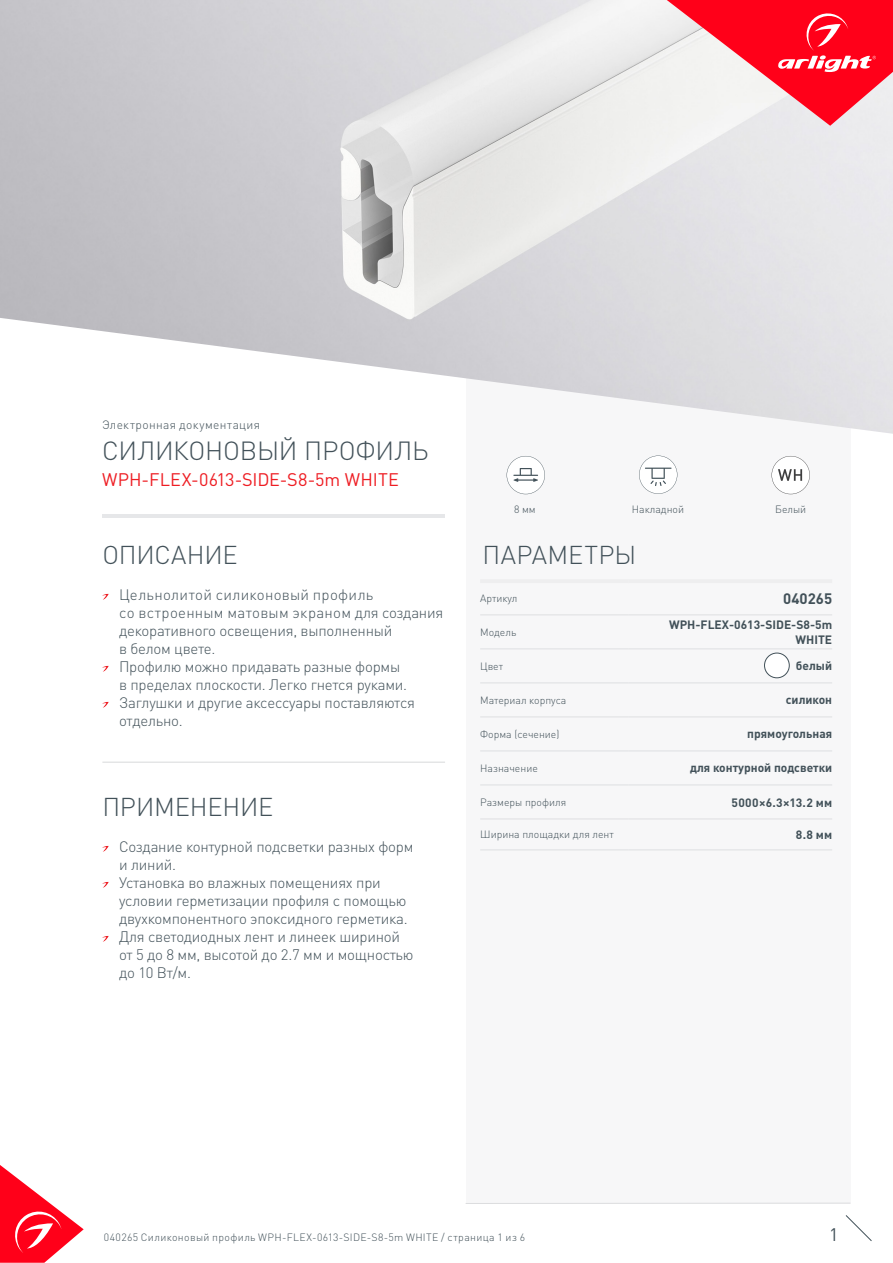
<style>
.page{position:relative;width:893px;height:1263px;background:#fff}
.page>*{position:absolute;margin:0;border:0;box-sizing:border-box;transform-origin:0 0}
.t1{font:300 25.95px "DIN Pro";letter-spacing:-.01em;color:#425159}
.t2{font:300 25.5px "DIN Pro";letter-spacing:-.005em;color:#425159}
.t3{font:300 25.5px "DIN Pro";letter-spacing:.015em;color:#425159}
.t4{font:18px "DIN Pro";letter-spacing:.005em;color:#ee1d23}
.t5{font:18px "DIN Pro";color:#425159}
.t6{font:300 15px/18px "DIN Pro";letter-spacing:-.015em;color:#425159}
.t7{font:300 15px/18px "DIN Pro";letter-spacing:.01em;color:#425159}
.t8{font:700 15px "DIN Pro";color:#425159}
.t9{font:700 12px/14.4px "DIN Pro";color:#425159;text-align:right}
.t10{font:300 12px "DIN Pro";letter-spacing:.03em;color:#425159}
.t11{font:300 10.5px "DIN Pro";color:#425159}
.t12{font:300 10.5px "DIN Pro";letter-spacing:.035em;color:#425159}
</style>
<div class="page">
<svg style="left:0;top:1165px;width:84px;height:98px"></svg>
<svg style="left:845px;top:1215px;width:27px;height:26px"></svg>
<div style="left:466px;top:257px;width:384px;height:946px;background:#f7f7f8"></div>
<img style="left:0;top:0;width:893px;height:434px">
<hr style="left:480px;top:579px;width:148px;height:4px;background:#eeeeef">
<hr style="left:628px;top:579px;width:204px;height:4px;background:#eeeeef">
<hr style="left:480px;top:614px;width:148px;height:1px;background:#e6e7e9">
<hr style="left:628px;top:614px;width:204px;height:1px;background:#e6e7e9">
<hr style="left:480px;top:648px;width:148px;height:2px;background:#e6e7e9">
<hr style="left:628px;top:648px;width:204px;height:2px;background:#e6e7e9">
<hr style="left:480px;top:682px;width:148px;height:2px;background:#e6e7e9">
<hr style="left:628px;top:682px;width:204px;height:2px;background:#e6e7e9">
<hr style="left:480px;top:716px;width:148px;height:2px;background:#e6e7e9">
<hr style="left:628px;top:716px;width:204px;height:2px;background:#e6e7e9">
<hr style="left:480px;top:750px;width:148px;height:2px;background:#e6e7e9">
<hr style="left:628px;top:750px;width:204px;height:2px;background:#e6e7e9">
<hr style="left:480px;top:784px;width:148px;height:2px;background:#e6e7e9">
<hr style="left:628px;top:784px;width:204px;height:2px;background:#e6e7e9">
<hr style="left:480px;top:818px;width:148px;height:2px;background:#e6e7e9">
<hr style="left:628px;top:818px;width:204px;height:2px;background:#e6e7e9">
<hr style="left:480px;top:849px;width:148px;height:2px;background:#e6e7e9">
<hr style="left:628px;top:849px;width:204px;height:2px;background:#e6e7e9">
<hr style="left:466px;top:1203px;width:384px;height:1px;background:#dcdddf">
<svg style="left:667px;top:0;width:226px;height:126px"></svg>
<svg style="left:507px;top:456px;width:38px;height:38px"></svg>
<svg style="left:639px;top:456px;width:38px;height:38px"></svg>
<hr style="left:102px;top:515px;width:342px;height:3px;background:#e6e7e9">
<svg style="left:772px;top:456px;width:38px;height:38px"></svg>
<div style="left:764px;top:653px;width:25px;height:25px;background:#fff;border-radius:50%"></div>
<div style="left:764px;top:653px;width:26px;height:25px;border:1px solid #425159;border-radius:50%"></div>
<svg style="left:102px;top:846px;width:7px;height:6px"></svg>
<svg style="left:102px;top:882px;width:7px;height:6px"></svg>
<svg style="left:102px;top:936px;width:7px;height:6px"></svg>
<hr style="left:102px;top:762px;width:343px;height:1px;background:#dcdddf">
<svg style="left:102px;top:594px;width:7px;height:6px"></svg>
<svg style="left:102px;top:666px;width:7px;height:6px"></svg>
<svg style="left:102px;top:702px;width:7px;height:6px"></svg>
<p class="t10" style="left:102px;top:417px;width:160px">Электронная документация</p>
<p class="t1" style="left:102px;top:433px;width:328px">СИЛИКОНОВЫЙ ПРОФИЛЬ</p>
<p class="t4" style="left:102px;top:467px;width:298px">WPH-FLEX-0613-SIDE-S8-5m WHITE</p>
<p class="t2" style="left:102px;top:537px;width:137px">ОПИСАНИЕ</p>
<p class="t7" style="left:119px;top:584px;width:326px">Цельнолитой силиконовый профиль<br>со встроенным матовым экраном для создания декоративного освещения, выполненный<br>в белом цвете.</p>
<p class="t6" style="left:119px;top:656px;width:290px">Профилю можно придавать разные формы в пределах плоскости. Легко гнется руками.</p>
<p class="t6" style="left:119px;top:692px;width:298px">Заглушки и другие аксессуары поставляются отдельно.</p>
<p class="t2" style="left:102px;top:789px;width:172px">ПРИМЕНЕНИЕ</p>
<p class="t6" style="left:119px;top:836px;width:296px">Создание контурной подсветки разных форм и линий.</p>
<p class="t6" style="left:119px;top:872px;width:290px">Установка во влажных помещениях при условии герметизации профиля с помощью двухкомпонентного эпоксидного герметика.</p>
<p class="t6" style="left:119px;top:926px;width:296px">Для светодиодных лент и линеек шириной от 5 до 8 мм, высотой до 2.7 мм и мощностью до 10 Вт/м.</p>
<p class="t11" style="left:514px;top:502px;width:23px">8 мм</p>
<p class="t11" style="left:632px;top:502px;width:54px">Накладной</p>
<p class="t11" style="left:775px;top:502px;width:33px">Белый</p>
<p class="t3" style="left:483px;top:537px;width:155px">ПАРАМЕТРЫ</p>
<p class="t11" style="left:480px;top:591px;width:39px">Артикул</p>
<p class="t8" style="left:783px;top:588px;width:50px">040265</p>
<p class="t11" style="left:480px;top:625px;width:38px">Модель</p>
<p class="t9" style="left:669px;top:617px;width:165px">WPH-FLEX-0613-SIDE-S8-5m<br>WHITE</p>
<p class="t11" style="left:480px;top:659px;width:24px">Цвет</p>
<p class="t9" style="left:796px;top:658px;width:38px">белый</p>
<p class="t11" style="left:480px;top:693px;width:88px">Материал корпуса</p>
<p class="t9" style="left:786px;top:692px;width:48px">силикон</p>
<p class="t11" style="left:480px;top:727px;width:81px">Форма (сечение)</p>
<p class="t9" style="left:747px;top:726px;width:86px">прямоугольная</p>
<p class="t11" style="left:480px;top:761px;width:59px">Назначение</p>
<p class="t9" style="left:690px;top:760px;width:144px">для контурной подсветки</p>
<p class="t11" style="left:480px;top:795px;width:87px">Размеры профиля</p>
<p class="t9" style="left:732px;top:794px;width:102px">5000×6.3×13.2 мм</p>
<p class="t11" style="left:480px;top:827px;width:135px">Ширина площадки для лент</p>
<p class="t9" style="left:796px;top:827px;width:38px">8.8 мм</p>
<p class="t12" style="left:104px;top:1230px;width:423px">040265 Силиконовый профиль WPH-FLEX-0613-SIDE-S8-5m WHITE / страница 1 из 6</p>
<p class="t5" style="left:829px;top:1222px;width:11px">1</p>
</div>
